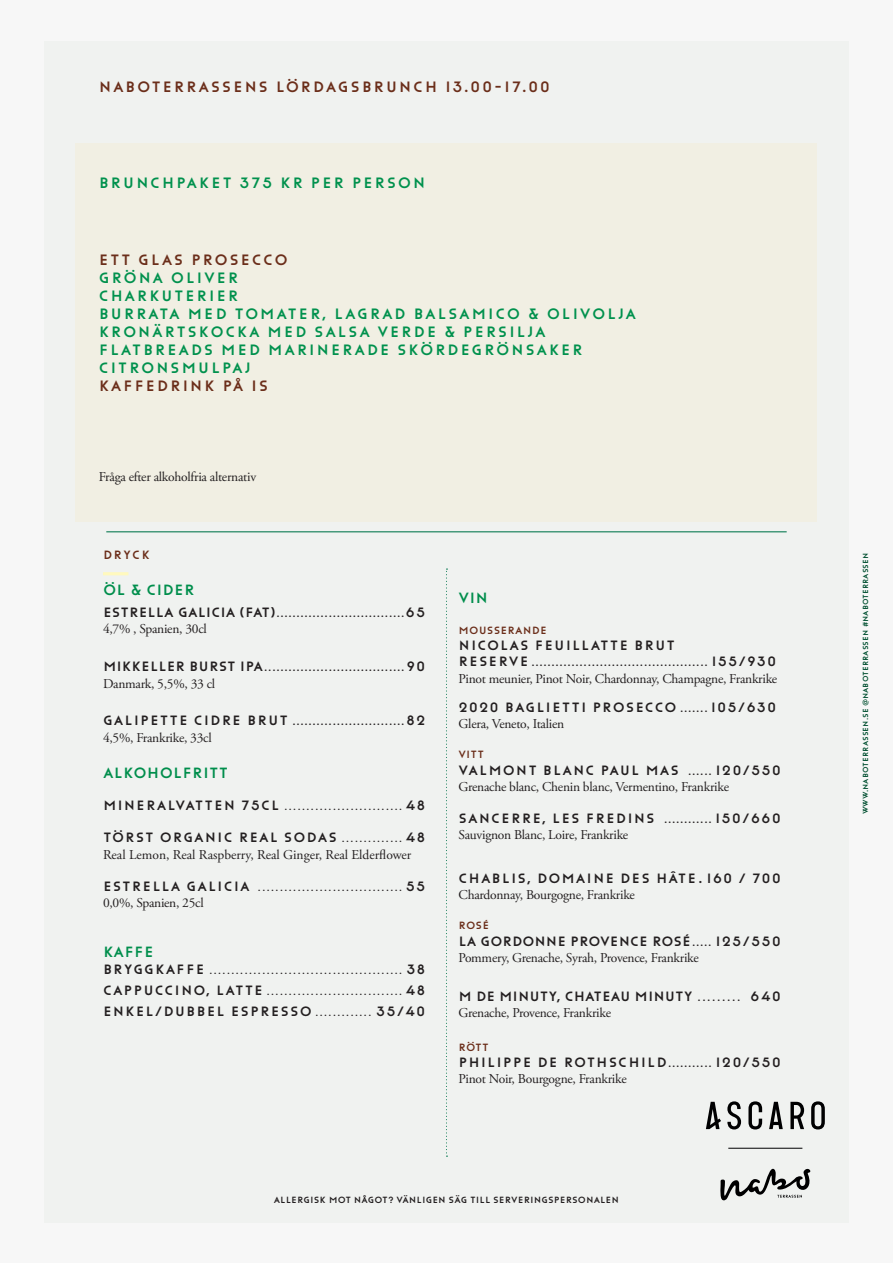
<style>
.page{position:relative;width:893px;height:1263px;background:#f7f7f7}
.page>*{position:absolute;margin:0;border:0;box-sizing:border-box;transform-origin:0 0}
.t1{font:15px "Funkis Medelfet";letter-spacing:.1em;color:#00914d}
.t2{font:15px "Funkis Medelfet";letter-spacing:.1em;color:#6b2e1a}
.t3{font:14.85px "Funkis Medelfet";letter-spacing:.01em;color:#008e4c}
.t4{font:13.5px/16.2px "Adobe Garamond Pro";letter-spacing:-.02em;color:#231f20}
.t5{font:13.5px/16.2px "Funkis Medelfet";letter-spacing:.07em;color:#231f20}
.t6{font:13.5px "Funkis Mager";color:#231f20}
.t7{font:13.5px "Funkis Medelfet";letter-spacing:-.005em;color:#231f20}
.t8{font:13.5px "Adobe Garamond Pro";color:#231f20}
.t9{font:12px "Funkis Mager";color:#231f20}
.t10{font:12px "Funkis Medelfet";letter-spacing:.095em;color:#6b2e1a}
.t11{font:10.5px "Funkis Medelfet";letter-spacing:.01em;color:#6b2e1a}
.t12{font:9px "Funkis Medelfet";color:#231f20}
.t13{font:7.35px "Funkis Medelfet";color:#004f30}
.s1{font-family:"Funkis Medelfet"}
.s2{font-family:"Funkis Medelfet";font-size:13.5px}
.s3{font-family:"Funkis Mager";font-size:12px}
.s4{font-family:"Funkis Mager"}
.s5{font-family:"Adobe Garamond Pro"}
</style>
<div class="page">
<div style="left:44px;top:41px;width:805px;height:1181px;background:#f0f2f0"></div>
<hr style="left:106px;top:531px;width:681px;height:1px;background:#00744b">
<hr style="left:103px;top:572px;width:25px;height:3px;background:#fff9be">
<div style="left:75px;top:143px;width:742px;height:379px;background:#f1efe3"></div>
<svg style="left:446px;top:568px;width:1px;height:589px"></svg>
<svg style="left:720px;top:1168px;width:90px;height:32px"></svg>
<svg style="left:706px;top:1101px;width:119px;height:28px"></svg>
<hr style="left:728px;top:1148px;width:74px;height:1px;background:#000001">
<p class="t2" style="left:99px;top:79px;width:453px">NABOTERRASSENS LÖRDAGSBRUNCH 13.00-17.00</p>
<p class="t1" style="left:99px;top:175px;width:328px">BRUNCHPAKET 375 KR PER PERSON</p>
<p class="t2" style="left:99px;top:252px;width:191px">ETT GLAS PROSECCO</p>
<p class="t1" style="left:99px;top:270px;width:141px">GRÖNA OLIVER</p>
<p class="t1" style="left:99px;top:288px;width:141px">CHARKUTERIER</p>
<p class="t1" style="left:99px;top:306px;width:539px">BURRATA MED TOMATER, LAGRAD BALSAMICO &amp; OLIVOLJA</p>
<p class="t1" style="left:99px;top:324px;width:449px">KRONÄRTSKOCKA MED SALSA VERDE &amp; PERSILJA</p>
<p class="t1" style="left:99px;top:342px;width:486px">FLATBREADS MED MARINERADE SKÖRDEGRÖNSAKER</p>
<p class="t1" style="left:99px;top:360px;width:154px">CITRONSMULPAJ</p>
<p class="t2" style="left:99px;top:378px;width:171px">KAFFEDRINK PÅ IS</p>
<p class="t4" style="left:99px;top:469px;width:159px">Fråga efter alkoholfria alternativ</p>
<p class="t10" style="left:103px;top:549px;width:48px">DRYCK</p>
<p class="t3" style="left:103px;top:582px;width:93px">ÖL &amp; CIDER</p>
<p class="t6" style="left:103px;top:605px;width:324px"><span class="s1">ESTRELLA GALICIA (FAT)</span>................................<span class="s1">65</span></p>
<p class="t4" style="left:103px;top:621px;width:105px">4,7% , Spanien, 30cl</p>
<p class="t6" style="left:103px;top:659px;width:324px"><span class="s1">MIKKELLER BURST IPA</span>...................................<span class="s1">90</span></p>
<p class="t4" style="left:103px;top:676px;width:114px">Danmark, 5,5%, 33 cl</p>
<p class="t6" style="left:103px;top:714px;width:324px"><span class="s1">GALIPETTE CIDRE BRUT</span> ............................<span class="s1">82</span></p>
<p class="t4" style="left:103px;top:730px;width:110px">4,5%, Frankrike, 33cl</p>
<p class="t3" style="left:103px;top:764px;width:127px">ALKOHOLFRITT</p>
<p class="t9" style="left:103px;top:799px;width:324px"><span class="s2">MINERALVATTEN 75CL</span> ........................... <span class="s2">48</span></p>
<p class="t5" style="left:103px;top:830px;width:324px">TÖRST ORGANIC REAL SODAS <span class="s3">..............</span> 48</p>
<p class="t8" style="left:103px;top:846px;width:310px">Real Lemon, Real Raspberry, Real Ginger, Real Elderflower</p>
<p class="t9" style="left:103px;top:880px;width:324px"><span class="s2">ESTRELLA GALICIA</span> ................................. <span class="s2">55</span></p>
<p class="t4" style="left:103px;top:895px;width:102px">0,0%, Spanien, 25cl</p>
<p class="t3" style="left:103px;top:944px;width:52px">KAFFE</p>
<p class="t9" style="left:103px;top:963px;width:324px"><span class="s2">BRYGGKAFFE</span> ............................................ <span class="s2">38</span></p>
<p class="t9" style="left:103px;top:984px;width:324px"><span class="s2">CAPPUCCINO, LATTE</span> ............................... <span class="s2">48</span></p>
<p class="t5" style="left:103px;top:1003px;width:324px">ENKEL/DUBBEL ESPRESSO <span class="s3">.............</span> 35/40</p>
<p class="t3" style="left:459px;top:590px;width:31px">VIN</p>
<p class="t11" style="left:459px;top:624px;width:90px">MOUSSERANDE</p>
<p class="t5" style="left:459px;top:637px;width:218px">NICOLAS FEUILLATTE BRUT</p>
<p class="t4" style="left:459px;top:654px;width:320px"><span class="s1">RESERVE</span> <span class="s4">............................................</span> <span class="s1">155/930<br></span>Pinot meunier, Pinot Noir, Chardonnay, Champagne, Frankrike</p>
<p class="t5" style="left:459px;top:699px;width:319px">2020 BAGLIETTI PROSECCO <span class="s4">.......</span> 105/630<br><span class="s5">Glera, Veneto, Italien</span></p>
<p class="t11" style="left:459px;top:749px;width:27px">VITT</p>
<p class="t5" style="left:459px;top:762px;width:324px">VALMONT BLANC PAUL MAS <span class="s4">......</span> 120/550</p>
<p class="t4" style="left:459px;top:779px;width:272px">Grenache blanc, Chenin blanc, Vermentino, Frankrike</p>
<p class="t5" style="left:459px;top:811px;width:324px">SANCERRE, LES FREDINS <span class="s4">............</span> 150/660</p>
<p class="t4" style="left:459px;top:827px;width:171px">Sauvignon Blanc, Loire, Frankrike</p>
<p class="t5" style="left:459px;top:870px;width:324px">CHABLIS, DOMAINE DES HÂTE. 160 / 700</p>
<p class="t4" style="left:459px;top:887px;width:178px">Chardonnay, Bourgogne, Frankrike</p>
<p class="t11" style="left:459px;top:920px;width:32px">ROSÉ</p>
<p class="t7" style="left:459px;top:934px;width:324px">LA GORDONNE PROVENCE ROSÉ<span class="s4">.....</span> 125/550</p>
<p class="t4" style="left:459px;top:950px;width:242px">Pommery, Grenache, Syrah, Provence, Frankrike</p>
<p class="t7" style="left:459px;top:989px;width:324px">M DE MINUTY, CHATEAU MINUTY <span class="s4">.........</span> 640</p>
<p class="t4" style="left:459px;top:1005px;width:154px">Grenache, Provence, Frankrike</p>
<p class="t11" style="left:459px;top:1042px;width:32px">RÖTT</p>
<p class="t5" style="left:459px;top:1054px;width:324px">PHILIPPE DE ROTHSCHILD<span class="s4">...........</span> 120/550</p>
<p class="t4" style="left:459px;top:1071px;width:170px">Pinot Noir, Bourgogne, Frankrike</p>
<p class="t12" style="left:274px;top:1195px;width:347px">ALLERGISK MOT NÅGOT? VÄNLIGEN SÄG TILL SERVERINGSPERSONALEN</p>
<p class="t13" style="left:862px;top:814px;width:263px;rotate:-90deg">WWW.NABOTERRASSEN.SE @NABOTERRASSEN #NABOTERRASSEN</p>
</div>
